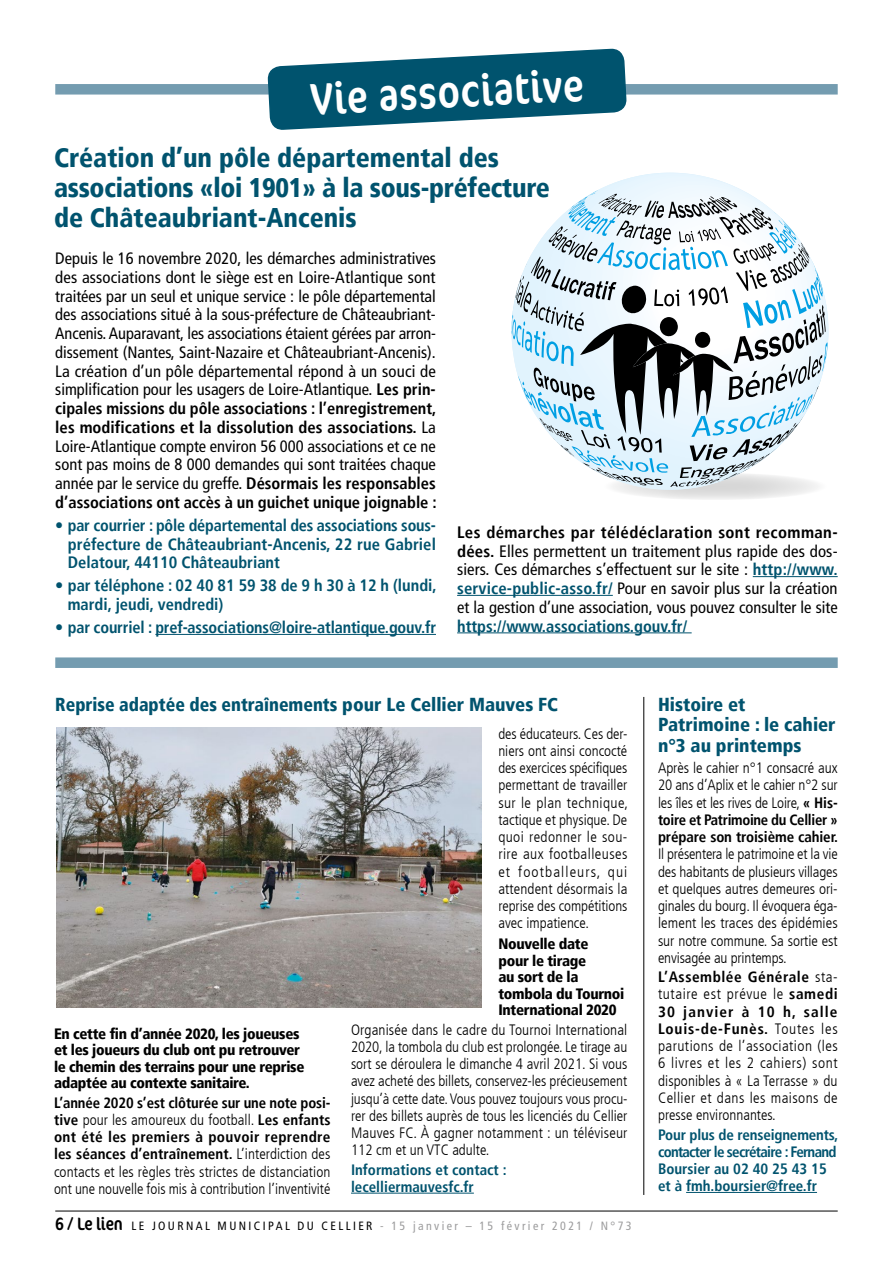
<style>
.page{position:relative;width:893px;height:1263px;background:#fff}
.page>*{position:absolute;margin:0;border:0;box-sizing:border-box;transform-origin:0 0}
.t1{font:condensed 45px "Cocon Pro";color:#fff}
.t2{font:900 condensed 27px/30px "Frutiger LT";color:#00536e}
.t3{font:900 condensed 18.75px "Frutiger LT";color:#00536e;scale:.95 1}
.t4{font:900 condensed 18.75px/20.2px "Frutiger LT";color:#00536e}
.t5{font:condensed 16.5px/18.8px "Frutiger LT";color:#000;text-align:justify}
.t6{font:700 condensed 16.5px/18.8px "Frutiger LT";color:#00536e;text-align:justify}
.t7{font:300 condensed 15px/17.2px "Frutiger LT";letter-spacing:-.005em;color:#000;text-align:justify}
.t8{font:900 condensed 15px/16.5px "Frutiger LT";letter-spacing:-.02em;color:#000}
.t9{font:700 condensed 15px/17.2px "Frutiger LT";color:#00536e}
.t10{font:condensed 12px "Frutiger LT";letter-spacing:.2em;color:#9c9c9d}
.s1{font-weight:700}
.s2{font-weight:700;color:#00536e}
.s3{font-family:"Cocon Pro";font-size:18px;color:#000}
.s4{color:#000}
</style>
<div class="page">
<svg style="left:602px;top:473px;width:226px;height:27px;fill:#e8e8e8"></svg>
<svg style="left:607px;top:179px;width:132px;height:10px"></svg>
<svg style="left:511px;top:189px;width:317px;height:301px"></svg>
<hr style="left:55px;top:1211px;width:783px;height:1px;background:#000">
<div style="left:55px;top:84px;width:783px;height:11px;background:#749cb0"></div>
<div style="left:55px;top:657px;width:783px;height:11px;background:#749cb0"></div>
<svg style="left:268px;top:49px;width:358px;height:81px"></svg>
<hr style="left:643px;top:697px;width:1px;height:498px;background:#000">
<hr style="left:155px;top:634px;width:281px;height:1px;background:#00536e">
<img style="left:56px;top:727px;width:425px;height:280px">
<hr style="left:686px;top:1192px;width:131px;height:1px;background:#00536e">
<hr style="left:753px;top:576px;width:85px;height:1px;background:#00536e">
<hr style="left:457px;top:595px;width:156px;height:1px;background:#00536e">
<hr style="left:457px;top:632px;width:235px;height:1px;background:#00536e">
<hr style="left:351px;top:1193px;width:123px;height:1px;background:#00536e">
<h1 class="t1" style="left:309px;top:69px;width:275px;rotate:-3deg">Vie associative</h1>
<h2 class="t2" style="left:54px;top:142px;width:497px">Création d’un pôle départemental des associations «loi 1901» à la sous-préfecture de Châteaubriant-Ancenis</h2>
<p class="t5" style="left:55px;top:249px;width:383px">Depuis le 16 novembre 2020, les démarches administratives des associations dont le siège est en Loire-Atlantique sont traitées par un seul et unique service : le pôle départemental des associations situé à la sous-préfecture de Châteaubriant-Ancenis. Auparavant, les associations étaient gérées par arron&shy;dissement (Nantes, Saint-Nazaire et Châteaubriant-Ancenis).<br>La création d’un pôle départemental répond à un souci de simplification pour les usagers de Loire-Atlantique. <span class="s1">Les prin&shy;cipales missions du pôle associations : l’enregistrement, les modifications et la dissolution des associations.</span> La Loire-Atlantique compte environ 56 000 associations et ce ne sont pas moins de 8 000 demandes qui sont traitées chaque année par le service du greffe. <span class="s1">Désormais les responsables d’associations ont accès à un guichet unique joignable :</span></p>
<p class="t6" style="left:68px;top:516px;width:370px;text-indent:-13px">• par courrier : pôle départemental des associations sous&shy;préfecture de Châteaubriant-Ancenis, 22 rue Gabriel Delatour, 44110 Châteaubriant</p>
<p class="t6" style="left:68px;top:576px;width:370px;text-indent:-13px">• par téléphone : 02 40 81 59 38 de 9 h 30 à 12 h (lundi, mardi, jeudi, vendredi)</p>
<p class="t6" style="left:55px;top:618px;width:382px">• par courriel : pref-associations@loire-atlantique.gouv.fr</p>
<p class="t5" style="left:457px;top:523px;width:382px"><span class="s1">Les démarches par télédéclaration sont recomman&shy;dées.</span> Elles permettent un traitement plus rapide des dos&shy;siers. Ces démarches s’effectuent sur le site : <span class="s2">http://www. service-public-asso.fr/</span> Pour en savoir plus sur la création et la gestion d’une association, vous pouvez consulter le site</p>
<p class="t6" style="left:457px;top:616px;width:232px">https://www.associations.gouv.fr/</p>
<p class="t3" style="left:55px;top:693px;width:531px">Reprise adaptée des entraînements pour Le Cellier Mauves FC</p>
<p class="t7" style="left:498px;top:725px;width:131px">des éducateurs. Ces der&shy;niers ont ainsi concocté des exercices spécifiques permettant de travailler sur le plan technique, tactique et physique. De quoi redonner le sou&shy;rire aux footballeuses et footballeurs, qui attendent désormais la reprise des compétitions avec impatience.</p>
<p class="t8" style="left:498px;top:936px;width:128px">Nouvelle date<br>pour le tirage<br>au sort de la tombola du Tournoi<br>International 2020</p>
<p class="t7" style="left:351px;top:1021px;width:278px">Organisée dans le cadre du Tournoi International 2020, la tombola du club est prolongée. Le tirage au sort se déroulera le dimanche 4 avril 2021. Si vous avez acheté des billets, conservez-les précieusement jusqu’à cette date. Vous pouvez toujours vous procu&shy;rer des billets auprès de tous les licenciés du Cellier Mauves FC. À gagner notamment : un téléviseur 112 cm et un VTC adulte.</p>
<p class="t9" style="left:351px;top:1161px;width:157px">Informations et contact : lecelliermauvesfc.fr</p>
<p class="t8" style="left:54px;top:1025px;width:252px">En cette fin d’année 2020, les joueuses et les joueurs du club ont pu retrouver le chemin des terrains pour une reprise adaptée au contexte sanitaire.</p>
<p class="t7" style="left:54px;top:1094px;width:278px"><span class="s1">L’année 2020 s’est clôturée sur une note posi&shy;tive</span> pour les amoureux du football. <span class="s1">Les enfants ont été les premiers à pouvoir reprendre les séances d’entraînement.</span> L’interdiction des contacts et les règles très strictes de distanciation ont une nouvelle fois mis à contribution l’inventivité</p>
<p class="t10" style="left:55px;top:1219px;width:578px"><span class="s3">6 / Le lien</span> <span class="s4">LE JOURNAL MUNICIPAL DU CELLIER</span> - 15 janvier – 15 février 2021 / N°73</p>
<p class="t4" style="left:658px;top:694px;width:179px">Histoire et<br>Patrimoine : le cahier n°3 au printemps</p>
<p class="t7" style="left:658px;top:759px;width:182px">Après le cahier n°1 consacré aux 20 ans d’Aplix et le cahier n°2 sur les îles et les rives de Loire, <span class="s1">« His&shy;toire et Patrimoine du Cellier » prépare son troisième cahier.</span></p>
<p class="t7" style="left:658px;top:846px;width:181px">Il présentera le patrimoine et la vie des habitants de plusieurs villages et quelques autres demeures ori&shy;ginales du bourg. Il évoquera éga&shy;lement les traces des épidémies sur notre commune. Sa sortie est envisagée au printemps.</p>
<p class="t7" style="left:658px;top:968px;width:181px"><span class="s1">L’Assemblée Générale</span> sta&shy;tutaire est prévue le <span class="s1">samedi 30 janvier à 10 h, salle Louis-de-Funès.</span> Toutes les parutions de l’association (les 6 livres et les 2 cahiers) sont disponibles à « La Terrasse » du Cellier et dans les maisons de presse environnantes.</p>
<p class="t9" style="left:658px;top:1126px;width:182px">Pour plus de renseignements, contacter le secrétaire : Fernand<br>Boursier au 02 40 25 43 15 et à fmh.boursier@free.fr</p>
</div>
